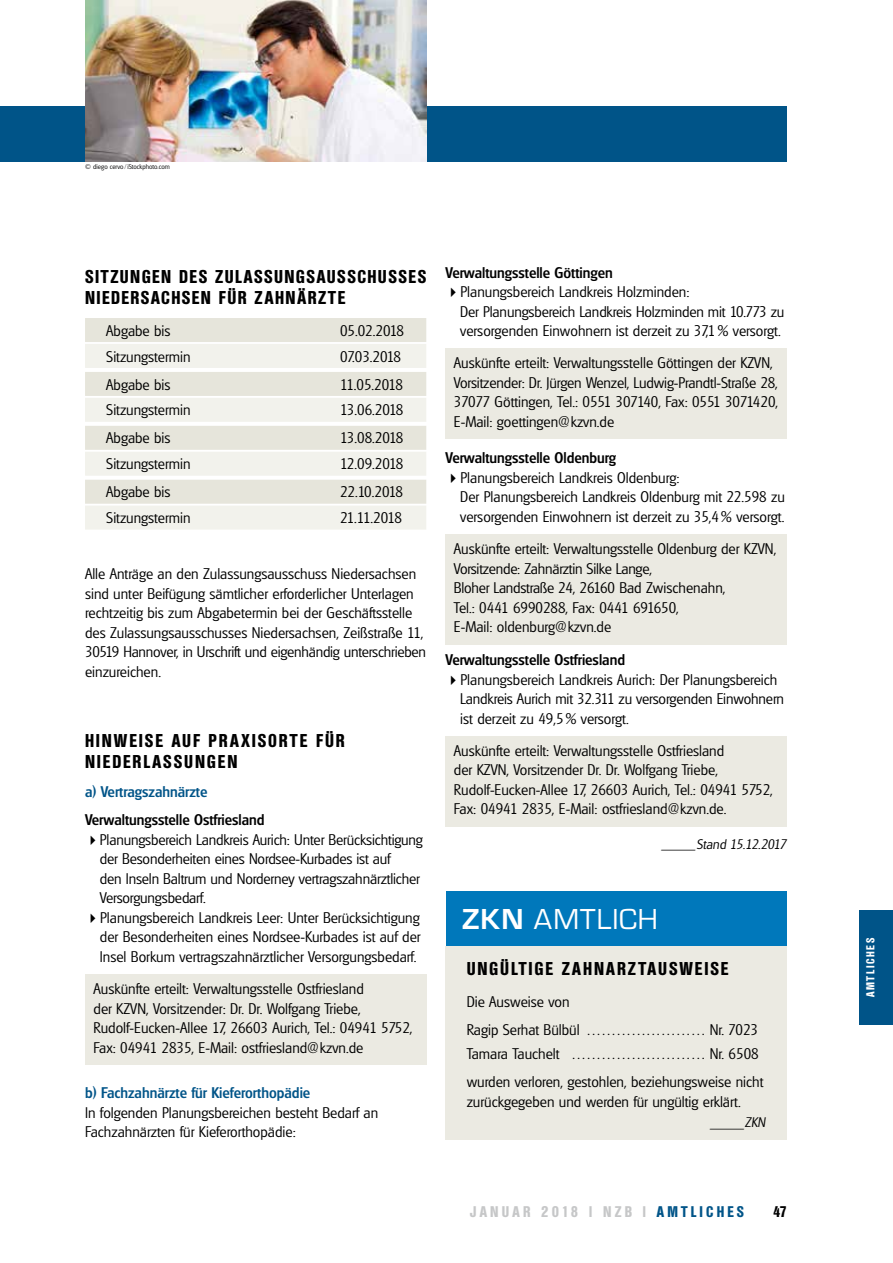
<style>
.page{position:relative;width:893px;height:1263px;background:#fff}
.page>*{position:absolute;margin:0;border:0;box-sizing:border-box;transform-origin:0 0}
.t1{font:30px "Micro Square";letter-spacing:.035em;color:#fff}
.t2{font:700 condensed 18px/21px "Olympia";letter-spacing:.1em;color:#000}
.t3{font:700 condensed 18px/21px "Olympia";letter-spacing:.08em;color:#000}
.t4{font:300 15px/19.5px "Glasgow";color:#000}
.t5{font:500 15px "Glasgow";color:#000}
.t6{font:500 15px "Glasgow";color:#005488}
.t7{font:700 condensed 15px "Olympia";letter-spacing:.215em;color:#c6c7c8}
.t8{font:700 condensed 15px "Olympia";color:#000}
.t9{font:italic 300 13.5px "Glasgow";color:#000}
.t10{font:italic 300 13.5px "Glasgow";color:#000;scale:2.7 1}
.t11{font:700 condensed 11.25px "Olympia";letter-spacing:.15em;color:#fff}
.t12{font:300 6.75px "Glasgow";color:#000}
.s1{font-weight:700}
.s2{color:#005488}
</style>
<div class="page">
<div style="left:860px;top:910px;width:33px;height:115px;background:#005488"></div>
<div style="left:0;top:106px;width:787px;height:56px;background:#005488"></div>
<img style="left:85px;top:0;width:341px;height:162px">
<div style="left:85px;top:318px;width:341px;height:24px;background:#e6e5db"></div>
<div style="left:85px;top:344px;width:341px;height:24px;background:#f2f2ec"></div>
<div style="left:85px;top:372px;width:341px;height:24px;background:#e6e5db"></div>
<div style="left:85px;top:398px;width:341px;height:24px;background:#f2f2ec"></div>
<div style="left:85px;top:426px;width:341px;height:24px;background:#e6e5db"></div>
<div style="left:85px;top:452px;width:341px;height:24px;background:#f2f2ec"></div>
<div style="left:85px;top:480px;width:341px;height:24px;background:#e6e5db"></div>
<div style="left:85px;top:506px;width:341px;height:24px;background:#f2f2ec"></div>
<div style="left:85px;top:974px;width:341px;height:91px;background:#ebeae2"></div>
<div style="left:445px;top:348px;width:342px;height:91px;background:#ebeae2"></div>
<div style="left:445px;top:534px;width:342px;height:110px;background:#ebeae2"></div>
<div style="left:445px;top:736px;width:342px;height:90px;background:#ebeae2"></div>
<div style="left:446px;top:891px;width:341px;height:55px;background:#0078bb"></div>
<div style="left:445px;top:946px;width:342px;height:194px;background:#ebeae2"></div>
<p class="t12" style="left:85px;top:163px;width:87px">© diego cervo/iStockphoto.com</p>
<p class="t3" style="left:85px;top:266px;width:343px">SITZUNGEN DES ZULASSUNGSAUSSCHUSSES<br>NIEDERSACHSEN FÜR ZAHNÄRZTE</p>
<p class="t4" style="left:106px;top:320px;width:66px">Abgabe bis</p>
<p class="t4" style="left:340px;top:320px;width:66px">05.02.2018</p>
<p class="t4" style="left:106px;top:346px;width:86px">Sitzungstermin</p>
<p class="t4" style="left:340px;top:346px;width:63px">07.03.2018</p>
<p class="t4" style="left:106px;top:374px;width:66px">Abgabe bis</p>
<p class="t4" style="left:340px;top:374px;width:64px">11.05.2018</p>
<p class="t4" style="left:106px;top:400px;width:86px">Sitzungstermin</p>
<p class="t4" style="left:340px;top:400px;width:65px">13.06.2018</p>
<p class="t4" style="left:106px;top:428px;width:66px">Abgabe bis</p>
<p class="t4" style="left:340px;top:428px;width:65px">13.08.2018</p>
<p class="t4" style="left:106px;top:454px;width:86px">Sitzungstermin</p>
<p class="t4" style="left:340px;top:454px;width:65px">12.09.2018</p>
<p class="t4" style="left:106px;top:482px;width:66px">Abgabe bis</p>
<p class="t4" style="left:340px;top:482px;width:65px">22.10.2018</p>
<p class="t4" style="left:106px;top:508px;width:86px">Sitzungstermin</p>
<p class="t4" style="left:340px;top:508px;width:63px">21.11.2018</p>
<p class="t4" style="left:85px;top:564px;width:343px">Alle Anträge an den Zulassungsausschuss Niedersachsen sind unter Beifügung sämtlicher erforderlicher Unterlagen rechtzeitig bis zum Abgabetermin bei der Geschäftsstelle des Zulassungsausschusses Niedersachsen, Zeißstraße 11, 30519 Hannover, in Urschrift und eigenhändig unterschrieben einzureichen.</p>
<p class="t2" style="left:85px;top:730px;width:261px">HINWEISE AUF PRAXISORTE FÜR<br>NIEDERLASSUNGEN</p>
<p class="t6" style="left:85px;top:783px;width:124px">a) Vertragszahnärzte</p>
<p class="t5" style="left:85px;top:811px;width:181px">Verwaltungsstelle Ostfriesland</p>
<p class="t4" style="left:100px;top:830px;width:325px">Planungsbereich Landkreis Aurich: Unter Berücksichtigung der Besonderheiten eines Nordsee-Kurbades ist auf<br>den Inseln Baltrum und Norderney vertragszahnärztlicher Versorgungsbedarf.<br>Planungsbereich Landkreis Leer: Unter Berücksichtigung der Besonderheiten eines Nordsee-Kurbades ist auf der Insel Borkum vertragszahnärztlicher Versorgungsbedarf.</p>
<p class="t4" style="left:94px;top:979px;width:320px">Auskünfte erteilt: Verwaltungsstelle Ostfriesland<br>der KZVN, Vorsitzender: Dr. Dr. Wolfgang Triebe, Rudolf-Eucken-Allee 17, 26603 Aurich, Tel.: 04941 5752, Fax: 04941 2835, E-Mail: ostfriesland@kzvn.de</p>
<p class="t6" style="left:85px;top:1084px;width:227px">b) Fachzahnärzte für Kieferorthopädie</p>
<p class="t4" style="left:85px;top:1103px;width:295px">In folgenden Planungsbereichen besteht Bedarf an<br>Fachzahnärzten für Kieferorthopädie:</p>
<p class="t5" style="left:445px;top:263px;width:169px">Verwaltungsstelle Göttingen</p>
<p class="t4" style="left:460px;top:282px;width:326px">Planungsbereich Landkreis Holzminden:<br>Der Planungsbereich Landkreis Holzminden mit 10.773 zu versorgenden Einwohnern ist derzeit zu 37,1% versorgt.</p>
<p class="t4" style="left:454px;top:353px;width:326px">Auskünfte erteilt: Verwaltungsstelle Göttingen der KZVN, Vorsitzender: Dr. Jürgen Wenzel, Ludwig-Prandtl-Straße 28, 37077 Göttingen, Tel.: 0551 307140, Fax: 0551 3071420, E-Mail: goettingen@kzvn.de</p>
<p class="t5" style="left:445px;top:449px;width:172px">Verwaltungsstelle Oldenburg</p>
<p class="t4" style="left:460px;top:468px;width:326px">Planungsbereich Landkreis Oldenburg:<br>Der Planungsbereich Landkreis Oldenburg mit 22.598 zu versorgenden Einwohnern ist derzeit zu 35,4% versorgt.</p>
<p class="t4" style="left:454px;top:539px;width:324px">Auskünfte erteilt: Verwaltungsstelle Oldenburg der KZVN, Vorsitzende: Zahnärztin Silke Lange,<br>Bloher Landstraße 24, 26160 Bad Zwischenahn,<br>Tel.: 0441 6990288, Fax: 0441 691650,<br>E-Mail: oldenburg@kzvn.de</p>
<p class="t5" style="left:445px;top:651px;width:181px">Verwaltungsstelle Ostfriesland</p>
<p class="t4" style="left:460px;top:669px;width:325px">Planungsbereich Landkreis Aurich: Der Planungsbereich<br>Landkreis Aurich mit 32.311 zu versorgenden Einwohnern ist derzeit zu 49,5% versorgt.</p>
<p class="t4" style="left:454px;top:741px;width:320px">Auskünfte erteilt: Verwaltungsstelle Ostfriesland<br>der KZVN, Vorsitzender Dr. Dr. Wolfgang Triebe, Rudolf-Eucken-Allee 17, 26603 Aurich, Tel.: 04941 5752, Fax: 04941 2835, E-Mail: ostfriesland@kzvn.de.</p>
<p class="t10" style="left:660px;top:842px;width:15px">—</p>
<p class="t9" style="left:696px;top:836px;width:92px">Stand 15.12.2017</p>
<h1 class="t1" style="left:462px;top:903px;width:197px"><span class="s1">ZKN</span> AMTLICH</h1>
<p class="t2" style="left:467px;top:958px;width:263px">UNGÜLTIGE ZAHNARZTAUSWEISE</p>
<p class="t4" style="left:467px;top:988px;width:293px;line-height:28px">Die Ausweise von<br>Ragip Serhat Bülbül …………………… Nr. 7023</p>
<p class="t4" style="left:467px;top:1040px;width:298px;line-height:28px">Tamara Tauchelt ……………………… Nr. 6508 wurden verloren, gestohlen, beziehungsweise nicht</p>
<p class="t4" style="left:467px;top:1091px;width:276px">zurückgegeben und werden für ungültig erklärt.</p>
<p class="t10" style="left:709px;top:1121px;width:15px">—</p>
<p class="t9" style="left:745px;top:1114px;width:22px">ZKN</p>
<p class="t7" style="left:470px;top:1203px;width:276px">JANUAR 2018 | NZB | <span class="s2">AMTLICHES</span></p>
<p class="t8" style="left:773px;top:1203px;width:15px">47</p>
<p class="t11" style="left:864px;top:997px;width:61px;rotate:-90deg">AMTLICHES</p>
</div>
